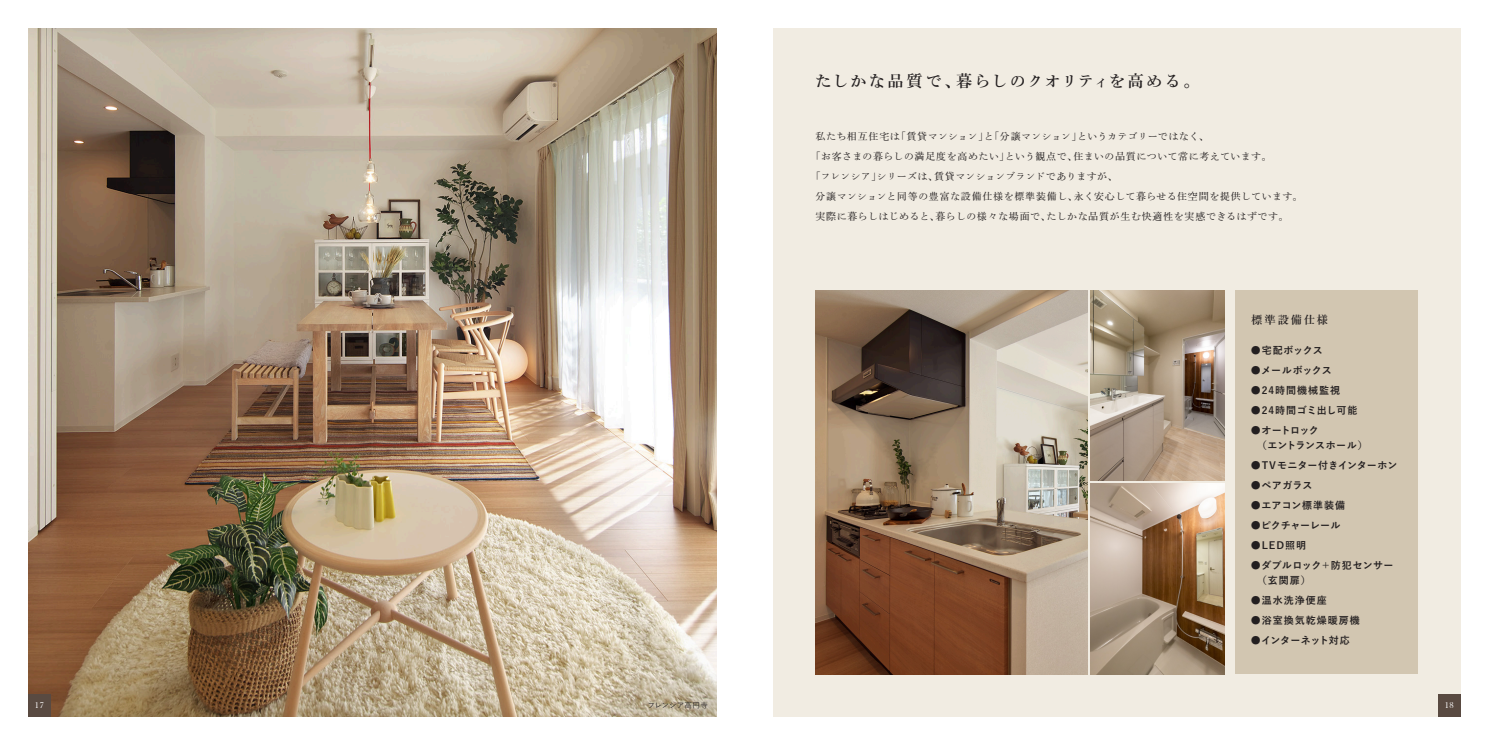
<style>
.page{position:relative;width:1489px;height:745px;background:#fff}
.page>*{position:absolute;margin:0;border:0;box-sizing:border-box;transform-origin:0 0}
.t1{font:700 16.25px "Iwa O Min Pro";letter-spacing:.105em;color:#231f20}
.t2{font:700 11.25px "Iwa O Min Pro";letter-spacing:.165em;color:#231f20}
.t3{font:500 10px "Iwa O Min Pro";letter-spacing:.045em;color:#231f20}
.t4{font:700 10px/15px "Yu Go";letter-spacing:.045em;color:#231f20}
.t5{font:500 10px "Iwa O Min Pro";letter-spacing:.02em;color:#231f20}
.t6{font:500 10px "Iwa O Min Pro";letter-spacing:.015em;color:#231f20}
.t7{font:700 10px "Yu Go";letter-spacing:.1em;color:#231f20}
.t8{font:700 10px/15px "Yu Go";letter-spacing:-.03em;color:#231f20}
.t9{font:700 10px "Yu Go";letter-spacing:.02em;color:#231f20}
.t10{font:700 10px "Yu Go";letter-spacing:-.025em;color:#231f20}
.t11{font:700 10px "Yu Go";letter-spacing:-.005em;color:#231f20}
.t12{font:700 10px "Yu Go";letter-spacing:-.01em;color:#231f20}
.t13{font:8.75px "Bask Old Face";color:#fff}
.t14{font:500 7.5px "Yu Go";letter-spacing:.015em;color:#231f20}
</style>
<div class="page">
<div style="left:772px;top:28px;width:688px;height:688px;background:#f1ece2"></div>
<img style="left:28px;top:28px;width:688px;height:688px">
<div style="left:28px;top:693px;width:23px;height:23px;background:#594a41"></div>
<div style="left:1438px;top:693px;width:22px;height:23px;background:#594a41"></div>
<div style="left:1235px;top:290px;width:182px;height:383px;background:#d2c6b1"></div>
<img style="left:815px;top:290px;width:272px;height:383px">
<img style="left:1090px;top:290px;width:134px;height:190px">
<img style="left:1090px;top:483px;width:134px;height:190px">
<h1 class="t1" style="left:815px;top:69px;width:386px">たしかな品質で、暮らしのクオリティを高める。</h1>
<p class="t5" style="left:815px;top:129px;width:395px">私たち相互住宅は「賃貸マンション」と「分譲マンション」というカテゴリーではなく、</p>
<p class="t3" style="left:810px;top:149px;width:463px">「お客さまの暮らしの満足度を高めたい」という観点で、住まいの品質について常に考えています。</p>
<p class="t6" style="left:810px;top:169px;width:309px">「フレンシア」シリーズは、賃貸マンションブランドでありますが、</p>
<p class="t3" style="left:815px;top:189px;width:489px">分譲マンションと同等の豊富な設備仕様を標準装備し、永く安心して暮らせる住空間を提供しています。</p>
<p class="t3" style="left:815px;top:209px;width:474px">実際に暮らしはじめると、暮らしの様々な場面で、たしかな品質が生む快適性を実感できるはずです。</p>
<p class="t2" style="left:1251px;top:312px;width:78px">標準設備仕様</p>
<p class="t4" style="left:1250px;top:343px;width:73px">●宅配ボックス</p>
<p class="t12" style="left:1250px;top:364px;width:83px">●メールボックス</p>
<p class="t7" style="left:1250px;top:384px;width:91px">●24時間機械監視</p>
<p class="t4" style="left:1250px;top:403px;width:108px">●24時間ゴミ出し可能</p>
<p class="t8" style="left:1250px;top:423px;width:119px">●オートロック<br>　（エントランスホール）</p>
<p class="t9" style="left:1250px;top:459px;width:148px">●TVモニター付きインターホン</p>
<p class="t4" style="left:1250px;top:478px;width:63px">●ペアガラス</p>
<p class="t4" style="left:1250px;top:498px;width:96px">●エアコン標準装備</p>
<p class="t11" style="left:1250px;top:519px;width:91px">●ピクチャーレール</p>
<p class="t4" style="left:1250px;top:538px;width:57px">●LED照明</p>
<p class="t4" style="left:1250px;top:558px;width:144px">●ダブルロック＋防犯センサー　（玄関扉）</p>
<p class="t4" style="left:1250px;top:593px;width:77px">●温水洗浄便座</p>
<p class="t7" style="left:1250px;top:614px;width:111px">●浴室換気乾燥暖房機</p>
<p class="t10" style="left:1250px;top:634px;width:101px">●インターネット対応</p>
<p class="t14" style="left:647px;top:698px;width:62px">フレンシア高円寺</p>
<p class="t13" style="left:35px;top:700px;width:11px">17</p>
<p class="t13" style="left:1444px;top:700px;width:11px">18</p>
</div>
